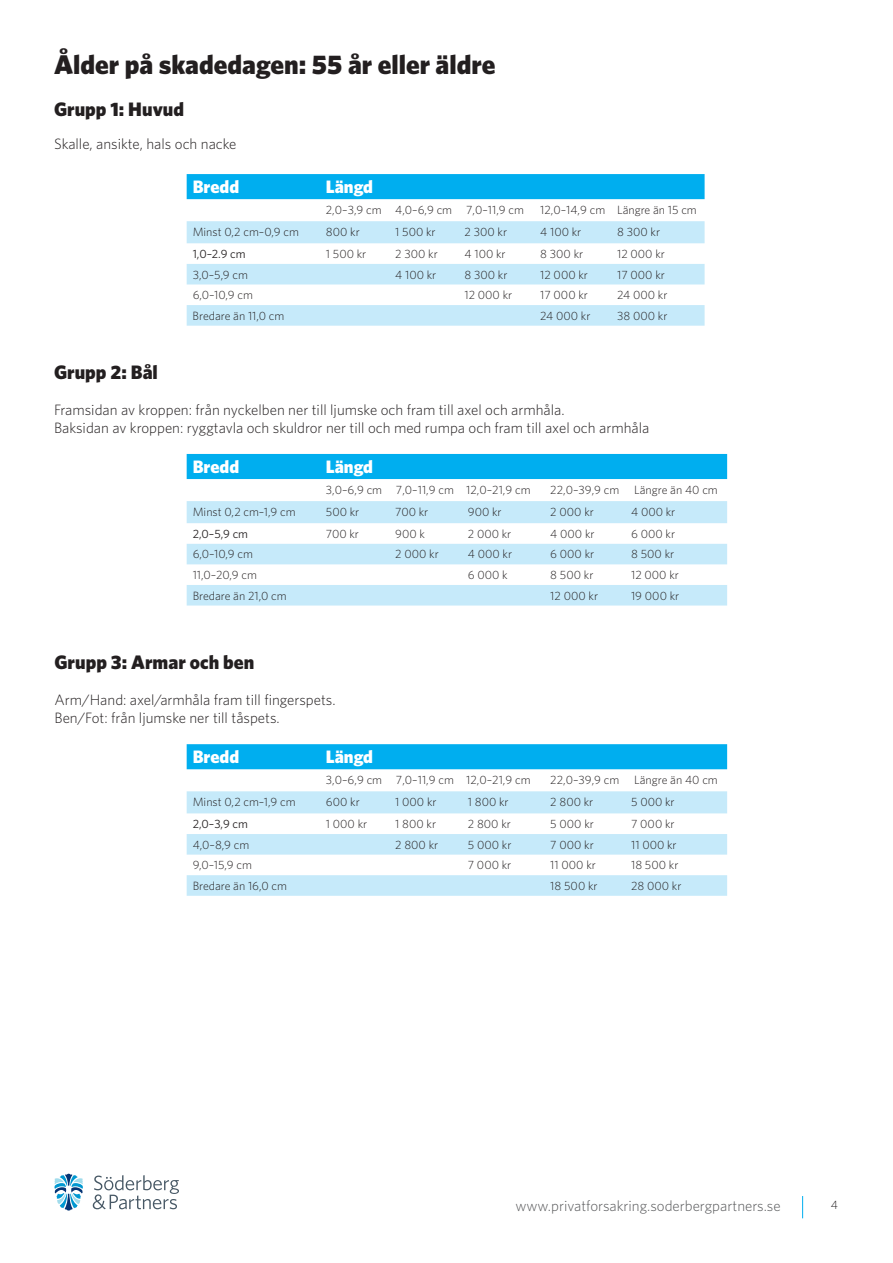
<style>
.page{position:relative;width:893px;height:1263px;background:#fff}
.page>*{position:absolute;margin:0;border:0;box-sizing:border-box;transform-origin:0 0}
.t1{font:900 27px "Whitney";color:#231f20}
.t2{font:900 19.5px "Whitney";color:#231f20}
.Styckeformat_1{font:900 18px "Whitney";color:#fff}
.t3{font:300 15px "Whitney";color:#231f20}
.t4{font:300 15px "Whitney";color:#57585a}
.t5{font:300 12px "Whitney";color:#231f20}
.t6{font:12px "Whitney";color:#231f20}
</style>
<div class="page">
<svg style="left:802px;top:1196px;width:1px;height:22px"></svg>
<svg style="left:93px;top:1175px;width:86px;height:34px"></svg>
<svg style="left:54px;top:1174px;width:29px;height:36px"></svg>
<div style="left:187px;top:174px;width:518px;height:25px;background:#00aeef"></div>
<svg style="left:187px;top:221px;width:518px;height:105px;fill:#c6eafa"></svg>
<div style="left:187px;top:454px;width:540px;height:25px;background:#00aeef"></div>
<svg style="left:187px;top:501px;width:540px;height:104px;fill:#c6eafa"></svg>
<div style="left:187px;top:744px;width:540px;height:25px;background:#00aeef"></div>
<svg style="left:187px;top:791px;width:540px;height:105px;fill:#c6eafa"></svg>
<p class="t1" style="left:54px;top:48px;width:443px">Ålder på skadedagen: 55 år eller äldre</p>
<p class="t2" style="left:54px;top:97px;width:132px">Grupp 1: Huvud</p>
<p class="t3" style="left:54px;top:135px;width:184px">Skalle, ansikte, hals och nacke</p>
<p class="Styckeformat_1" style="left:193px;top:176px;width:48px">Bredd</p>
<p class="Styckeformat_1" style="left:326px;top:176px;width:49px">Längd</p>
<p class="t5" style="left:326px;top:203px;width:57px">2,0–3,9 cm</p>
<p class="t5" style="left:395px;top:203px;width:130px">4,0–6,9 cm 7,0–11,9 cm</p>
<p class="t5" style="left:540px;top:203px;width:67px">12,0–14,9 cm</p>
<p class="t5" style="left:617px;top:203px;width:81px">Längre än 15 cm</p>
<p class="t5" style="left:193px;top:225px;width:108px">Minst 0,2 cm–0,9 cm</p>
<p class="t5" style="left:326px;top:225px;width:35px">800 kr</p>
<p class="t5" style="left:395px;top:225px;width:42px">1 500 kr</p>
<p class="t5" style="left:464px;top:225px;width:44px">2 300 kr</p>
<p class="t5" style="left:540px;top:225px;width:43px">4 100 kr</p>
<p class="t5" style="left:617px;top:225px;width:44px">8 300 kr</p>
<p class="t6" style="left:193px;top:247px;width:54px">1,0–2.9 cm</p>
<p class="t5" style="left:326px;top:247px;width:42px">1 500 kr</p>
<p class="t5" style="left:395px;top:247px;width:44px">2 300 kr</p>
<p class="t5" style="left:464px;top:247px;width:43px">4 100 kr</p>
<p class="t5" style="left:540px;top:247px;width:44px">8 300 kr</p>
<p class="t5" style="left:617px;top:247px;width:49px">12 000 kr</p>
<p class="t5" style="left:193px;top:267px;width:57px">3,0–5,9 cm</p>
<p class="t5" style="left:395px;top:267px;width:43px">4 100 kr</p>
<p class="t5" style="left:464px;top:267px;width:44px">8 300 kr</p>
<p class="t5" style="left:540px;top:267px;width:49px">12 000 kr</p>
<p class="t5" style="left:617px;top:267px;width:49px">17 000 kr</p>
<p class="t5" style="left:193px;top:288px;width:62px">6,0–10,9 cm</p>
<p class="t5" style="left:464px;top:288px;width:49px">12 000 kr</p>
<p class="t5" style="left:540px;top:288px;width:49px">17 000 kr</p>
<p class="t5" style="left:617px;top:288px;width:52px">24 000 kr</p>
<p class="t5" style="left:193px;top:308px;width:93px">Bredare än 11,0 cm</p>
<p class="t5" style="left:540px;top:308px;width:52px">24 000 kr</p>
<p class="t5" style="left:617px;top:308px;width:52px">38 000 kr</p>
<p class="t2" style="left:54px;top:360px;width:105px">Grupp 2: Bål</p>
<p class="t3" style="left:54px;top:401px;width:512px">Framsidan av kroppen: från nyckelben ner till ljumske och fram till axel och armhåla.</p>
<p class="t3" style="left:54px;top:419px;width:597px">Baksidan av kroppen: ryggtavla och skuldror ner till och med rumpa och fram till axel och armhåla</p>
<p class="Styckeformat_1" style="left:193px;top:456px;width:48px">Bredd</p>
<p class="Styckeformat_1" style="left:326px;top:456px;width:49px">Längd</p>
<p class="t5" style="left:326px;top:483px;width:206px">3,0–6,9 cm 7,0–11,9 cm 12,0–21,9 cm</p>
<p class="t5" style="left:550px;top:483px;width:169px">22,0–39,9 cm Längre än 40 cm</p>
<p class="t5" style="left:193px;top:504px;width:104px">Minst 0,2 cm–1,9 cm</p>
<p class="t5" style="left:326px;top:504px;width:35px">500 kr</p>
<p class="t5" style="left:395px;top:504px;width:35px">700 kr</p>
<p class="t5" style="left:468px;top:504px;width:35px">900 kr</p>
<p class="t5" style="left:550px;top:504px;width:45px">2 000 kr</p>
<p class="t5" style="left:631px;top:504px;width:46px">4 000 kr</p>
<p class="t6" style="left:193px;top:526px;width:57px">2,0–5,9 cm</p>
<p class="t5" style="left:326px;top:527px;width:35px">700 kr</p>
<p class="t5" style="left:395px;top:527px;width:31px">900 k</p>
<p class="t5" style="left:468px;top:527px;width:45px">2 000 kr</p>
<p class="t5" style="left:550px;top:527px;width:46px">4 000 kr</p>
<p class="t5" style="left:631px;top:527px;width:45px">6 000 kr</p>
<p class="t5" style="left:193px;top:547px;width:62px">6,0–10,9 cm</p>
<p class="t5" style="left:395px;top:547px;width:45px">2 000 kr</p>
<p class="t5" style="left:468px;top:547px;width:46px">4 000 kr</p>
<p class="t5" style="left:550px;top:547px;width:45px">6 000 kr</p>
<p class="t5" style="left:631px;top:547px;width:45px">8 500 kr</p>
<p class="t5" style="left:193px;top:568px;width:66px">11,0–20,9 cm</p>
<p class="t5" style="left:468px;top:568px;width:41px">6 000 k</p>
<p class="t5" style="left:550px;top:568px;width:45px">8 500 kr</p>
<p class="t5" style="left:631px;top:568px;width:49px">12 000 kr</p>
<p class="t5" style="left:193px;top:588px;width:95px">Bredare än 21,0 cm</p>
<p class="t5" style="left:550px;top:588px;width:49px">12 000 kr</p>
<p class="t5" style="left:631px;top:588px;width:50px">19 000 kr</p>
<p class="t2" style="left:54px;top:650px;width:201px">Grupp 3: Armar och ben</p>
<p class="t3" style="left:54px;top:691px;width:283px">Arm/Hand: axel/armhåla fram till fingerspets.</p>
<p class="t3" style="left:54px;top:709px;width:227px">Ben/Fot: från ljumske ner till tåspets.</p>
<p class="Styckeformat_1" style="left:193px;top:746px;width:48px">Bredd</p>
<p class="Styckeformat_1" style="left:326px;top:746px;width:49px">Längd</p>
<p class="t5" style="left:326px;top:773px;width:206px">3,0–6,9 cm 7,0–11,9 cm 12,0–21,9 cm</p>
<p class="t5" style="left:550px;top:773px;width:169px">22,0–39,9 cm Längre än 40 cm</p>
<p class="t5" style="left:193px;top:795px;width:104px">Minst 0,2 cm–1,9 cm</p>
<p class="t5" style="left:326px;top:795px;width:35px">600 kr</p>
<p class="t5" style="left:395px;top:795px;width:43px">1 000 kr</p>
<p class="t5" style="left:468px;top:795px;width:42px">1 800 kr</p>
<p class="t5" style="left:550px;top:795px;width:44px">2 800 kr</p>
<p class="t5" style="left:631px;top:795px;width:45px">5 000 kr</p>
<p class="t6" style="left:193px;top:817px;width:57px">2,0–3,9 cm</p>
<p class="t5" style="left:326px;top:817px;width:43px">1 000 kr</p>
<p class="t5" style="left:395px;top:817px;width:42px">1 800 kr</p>
<p class="t5" style="left:468px;top:817px;width:44px">2 800 kr</p>
<p class="t5" style="left:550px;top:817px;width:45px">5 000 kr</p>
<p class="t5" style="left:631px;top:817px;width:45px">7 000 kr</p>
<p class="t5" style="left:193px;top:837px;width:58px">4,0–8,9 cm</p>
<p class="t5" style="left:395px;top:837px;width:44px">2 800 kr</p>
<p class="t5" style="left:468px;top:837px;width:45px">5 000 kr</p>
<p class="t5" style="left:550px;top:837px;width:45px">7 000 kr</p>
<p class="t5" style="left:631px;top:837px;width:47px">11 000 kr</p>
<p class="t5" style="left:193px;top:858px;width:61px">9,0–15,9 cm</p>
<p class="t5" style="left:468px;top:858px;width:45px">7 000 kr</p>
<p class="t5" style="left:550px;top:858px;width:47px">11 000 kr</p>
<p class="t5" style="left:631px;top:858px;width:49px">18 500 kr</p>
<p class="t5" style="left:193px;top:879px;width:96px">Bredare än 16,0 cm</p>
<p class="t5" style="left:550px;top:879px;width:49px">18 500 kr</p>
<p class="t5" style="left:631px;top:879px;width:52px">28 000 kr</p>
<p class="t4" style="left:515px;top:1197px;width:267px">www.privatforsakring.soderbergpartners.se</p>
<p class="t5" style="left:831px;top:1197px;width:9px">4</p>
</div>
